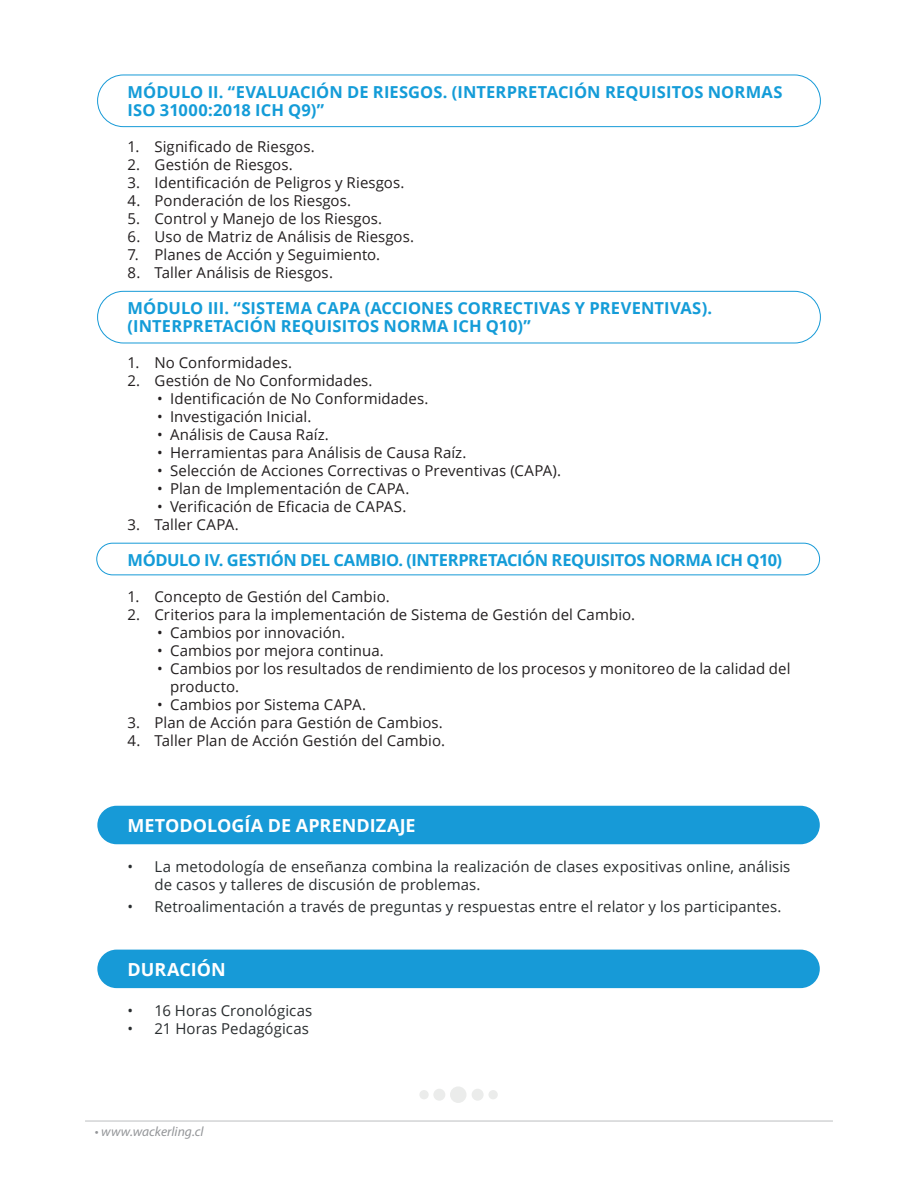
<style>
.page{position:relative;width:918px;height:1188px;background:#fff}
.page>*{position:absolute;margin:0;border:0;box-sizing:border-box;transform-origin:0 0}
.MODULO2{font:700 18px "Open Sans";color:#fff}
.TEXTO_MODULO_BLANCO{font:700 16.5px/18px "Open Sans";color:#149cd8}
.TEXTO_MODULO_BLANCO-2{font:700 16.5px "Open Sans";letter-spacing:-.025em;color:#149cd8}
.t1{font:15px/18px "Open Sans";letter-spacing:.005em;color:#231f20}
.t2{font:15px/18px "Open Sans";letter-spacing:.005em;color:#292d2f}
.t3{font:italic 13.5px "Myriad Pro";color:#939598}
</style>
<div class="page">
<hr style="left:85px;top:1121px;width:748px;height:1px;background:#bcbfc0">
<div style="left:97px;top:950px;width:723px;height:38px;background:#179ad7;border-radius:19px"></div>
<div style="left:97px;top:75px;width:724px;height:52px;border:1px solid #179ad7;border-radius:26px"></div>
<div style="left:97px;top:291px;width:724px;height:52px;border:1px solid #179ad7;border-radius:26px"></div>
<div style="left:97px;top:806px;width:723px;height:38px;background:#179ad7;border-radius:19px"></div>
<div style="left:450px;top:1086px;width:17px;height:17px;background:#ebeceb;border-radius:50%"></div>
<div style="left:433px;top:1089px;width:12px;height:12px;background:#ebeceb;border-radius:50%"></div>
<div style="left:419px;top:1090px;width:10px;height:9px;background:#ebeceb;border-radius:50%"></div>
<div style="left:472px;top:1089px;width:12px;height:12px;background:#ebeceb;border-radius:50%"></div>
<div style="left:488px;top:1090px;width:10px;height:9px;background:#ebeceb;border-radius:50%"></div>
<div style="left:97px;top:543px;width:723px;height:32px;border:1px solid #179ad7;border-radius:16px"></div>
<p class="TEXTO_MODULO_BLANCO" style="left:128px;top:82px;width:657px">MÓDULO II. “EVALUACIÓN DE RIESGOS. (INTERPRETACIÓN REQUISITOS NORMAS<br>ISO 31000:2018 ICH Q9)”</p>
<p class="t1" style="left:128px;top:137px;width:189px">1. Significado de Riesgos.</p>
<p class="t1" style="left:128px;top:155px;width:167px">2. Gestión de Riesgos.</p>
<p class="t1" style="left:128px;top:173px;width:278px">3. Identificación de Peligros y Riesgos.</p>
<p class="t1" style="left:128px;top:191px;width:225px">4. Ponderación de los Riesgos.</p>
<p class="t1" style="left:128px;top:209px;width:256px">5. Control y Manejo de los Riesgos.</p>
<p class="t1" style="left:128px;top:227px;width:288px">6. Uso de Matriz de Análisis de Riesgos.</p>
<p class="t1" style="left:128px;top:245px;width:254px">7. Planes de Acción y Seguimiento.</p>
<p class="t1" style="left:128px;top:263px;width:207px">8. Taller Análisis de Riesgos.</p>
<p class="TEXTO_MODULO_BLANCO" style="left:128px;top:298px;width:586px">MÓDULO III. “SISTEMA CAPA (ACCIONES CORRECTIVAS Y PREVENTIVAS). (INTERPRETACIÓN REQUISITOS NORMA ICH Q10)”</p>
<p class="t1" style="left:128px;top:353px;width:166px">1. No Conformidades.</p>
<p class="t1" style="left:128px;top:371px;width:247px">2. Gestión de No Conformidades.</p>
<p class="t1" style="left:157px;top:389px;width:273px">• Identificación de No Conformidades.</p>
<p class="t1" style="left:157px;top:407px;width:156px">• Investigación Inicial.</p>
<p class="t1" style="left:157px;top:425px;width:173px">• Análisis de Causa Raíz.</p>
<p class="t1" style="left:157px;top:443px;width:311px">• Herramientas para Análisis de Causa Raíz.</p>
<p class="t1" style="left:157px;top:461px;width:405px">• Selección de Acciones Correctivas o Preventivas (CAPA).</p>
<p class="t1" style="left:157px;top:479px;width:254px">• Plan de Implementación de CAPA.</p>
<p class="t1" style="left:157px;top:497px;width:251px">• Verificación de Eficacia de CAPAS.</p>
<p class="t1" style="left:128px;top:515px;width:113px">3. Taller CAPA.</p>
<p class="TEXTO_MODULO_BLANCO-2" style="left:128px;top:548px;width:656px">MÓDULO IV. GESTIÓN DEL CAMBIO. (INTERPRETACIÓN REQUISITOS NORMA ICH Q10)</p>
<p class="t1" style="left:128px;top:587px;width:264px">1. Concepto de Gestión del Cambio.</p>
<p class="t1" style="left:128px;top:605px;width:509px">2. Criterios para la implementación de Sistema de Gestión del Cambio.</p>
<p class="t1" style="left:157px;top:623px;width:189px">• Cambios por innovación.</p>
<p class="t1" style="left:157px;top:641px;width:228px">• Cambios por mejora continua.</p>
<p class="t1" style="left:170px;top:659px;width:622px;text-indent:-13px">• Cambios por los resultados de rendimiento de los procesos y monitoreo de la calidad del producto.</p>
<p class="t1" style="left:157px;top:695px;width:210px">• Cambios por Sistema CAPA.</p>
<p class="t1" style="left:128px;top:713px;width:317px">3. Plan de Acción para Gestión de Cambios.</p>
<p class="t1" style="left:128px;top:731px;width:319px">4. Taller Plan de Acción Gestión del Cambio.</p>
<p class="MODULO2" style="left:128px;top:813px;width:290px">METODOLOGÍA DE APRENDIZAJE</p>
<p class="t2" style="left:155px;top:857px;width:637px;text-indent:-27px">• La metodología de enseñanza combina la realización de clases expositivas online, análisis de casos y talleres de discusión de problemas.</p>
<p class="t2" style="left:128px;top:897px;width:655px">• Retroalimentación a través de preguntas y respuestas entre el relator y los participantes.</p>
<p class="MODULO2" style="left:128px;top:957px;width:100px">DURACIÓN</p>
<p class="t2" style="left:128px;top:1001px;width:186px">• 16 Horas Cronológicas</p>
<p class="t2" style="left:128px;top:1019px;width:183px">• 21 Horas Pedagógicas</p>
<p class="t3" style="left:95px;top:1124px;width:110px">• www.wackerling.cl</p>
</div>
